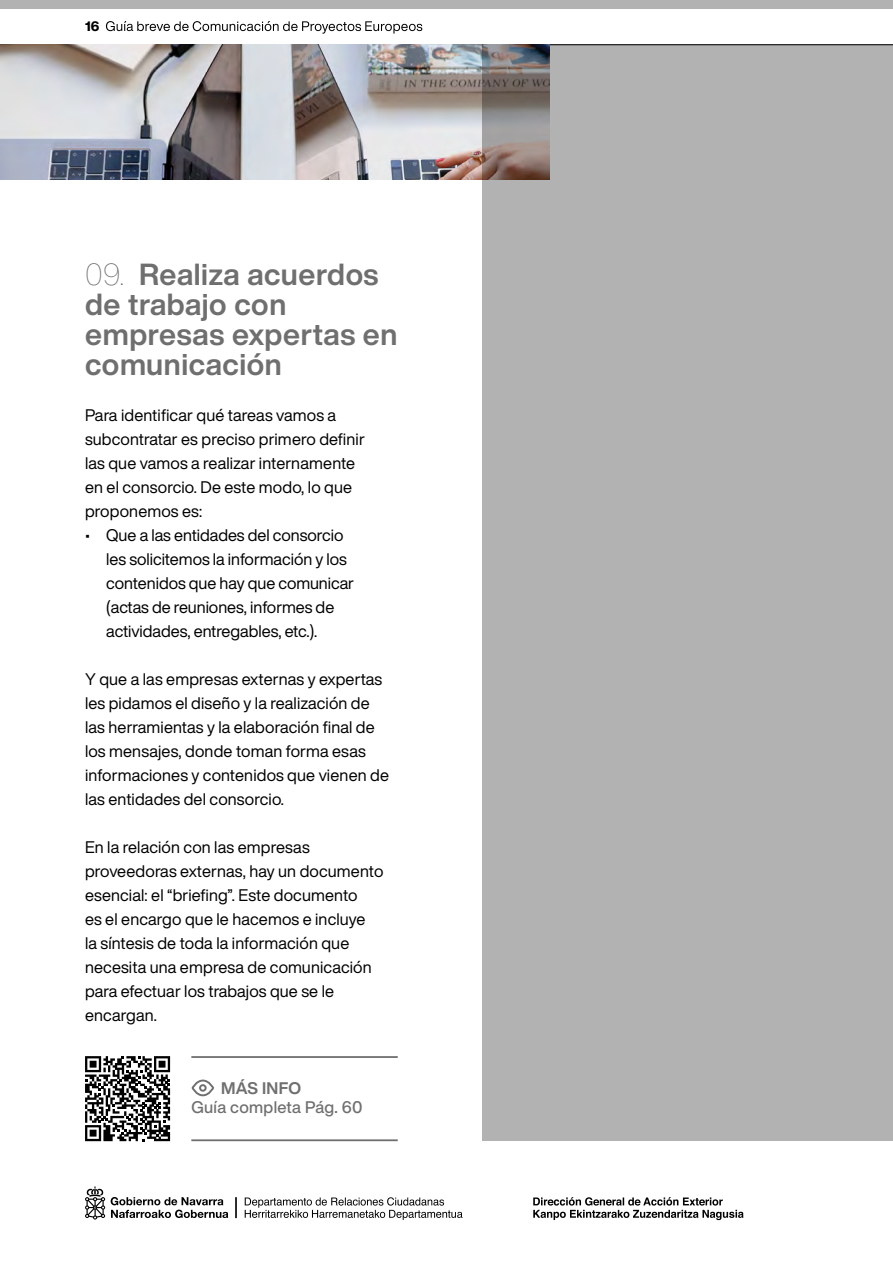
<style>
.page{position:relative;width:893px;height:1263px;background:#fff}
.page>*{position:absolute;margin:0;border:0;box-sizing:border-box;transform-origin:0 0}
.t1{font:700 30px/30px "Helvetica Now Display";letter-spacing:.02em;color:#706f6f}
.t2{font:16.5px/24px "Helvetica Now Display";letter-spacing:.01em;color:#000}
.t3{font:500 16.5px "Helvetica Now Display";letter-spacing:.02em;color:#706f6f}
.t4{font:700 16.5px "Helvetica Now Display";letter-spacing:.015em;color:#706f6f}
.t5{font:800 13.5px "Helvetica Now Display";color:#000}
.s1{font-weight:100}
</style>
<div class="page">
<svg style="left:106px;top:21px;width:316px;height:13px"></svg>
<hr style="left:0;top:44px;width:893px;height:1px;background:#000">
<svg style="left:533px;top:1197px;width:211px;height:23px"></svg>
<svg style="left:85px;top:1186px;width:20px;height:33px"></svg>
<svg style="left:111px;top:1197px;width:117px;height:21px"></svg>
<svg style="left:245px;top:1197px;width:218px;height:23px"></svg>
<hr style="left:235px;top:1197px;width:2px;height:21px;background:#000">
<div style="left:0;top:0;width:893px;height:9px;background:#b3b2b2"></div>
<img style="left:0;top:45px;width:483px;height:135px">
<div style="left:483px;top:45px;width:410px;height:1096px;background:#b3b2b2"></div>
<svg style="left:191px;top:1079px;width:23px;height:18px"></svg>
<hr style="left:191px;top:1056px;width:207px;height:2px;background:#706f6f">
<hr style="left:191px;top:1139px;width:207px;height:2px;background:#706f6f">
<svg style="left:85px;top:1056px;width:85px;height:85px"></svg>
<p class="t5" style="left:85px;top:17px;width:16px">16</p>
<h1 class="t1" style="left:85px;top:260px;width:314px"><span class="s1">09.</span> Realiza acuerdos de trabajo con empresas expertas en comunicación</h1>
<p class="t2" style="left:85px;top:403px;width:281px">Para identificar qué tareas vamos a subcontratar es preciso primero definir las que vamos a realizar internamente en el consorcio. De este modo, lo que proponemos es:</p>
<p class="t2" style="left:106px;top:523px;width:249px;text-indent:-21px">• Que a las entidades del consorcio les solicitemos la información y los contenidos que hay que comunicar (actas de reuniones, informes de actividades, entregables, etc.).</p>
<p class="t2" style="left:85px;top:667px;width:305px">Y que a las empresas externas y expertas les pidamos el diseño y la realización de las herramientas y la elaboración final de los mensajes, donde toman forma esas informaciones y contenidos que vienen de las entidades del consorcio.</p>
<p class="t2" style="left:85px;top:835px;width:300px">En la relación con las empresas proveedoras externas, hay un documento esencial: el “briefing”. Este documento<br>es el encargo que le hacemos e incluye<br>la síntesis de toda la información que necesita una empresa de comunicación para efectuar los trabajos que se le encargan.</p>
<p class="t4" style="left:221px;top:1076px;width:82px">MÁS INFO</p>
<p class="t3" style="left:191px;top:1096px;width:173px">Guía completa Pág. 60</p>
</div>
